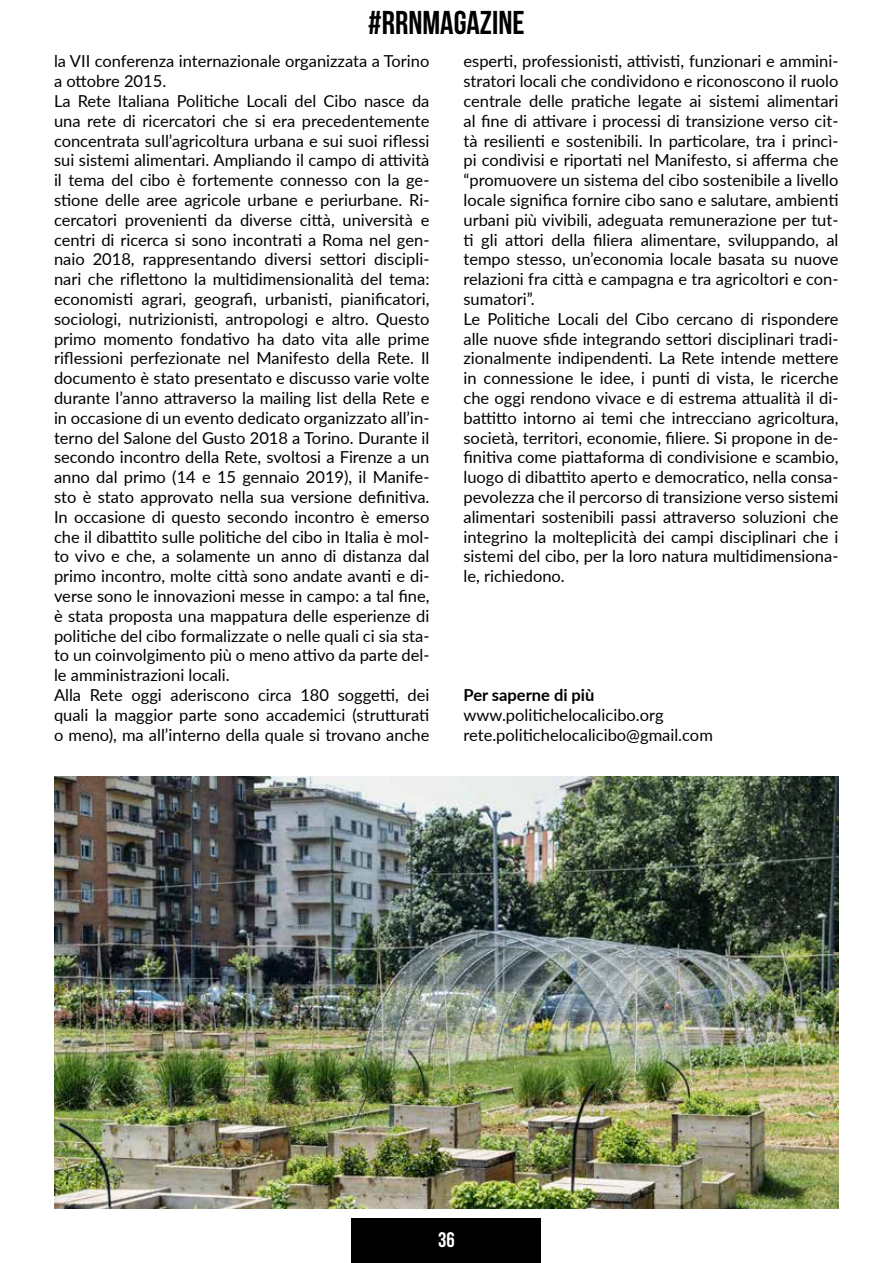
<style>
.page{position:relative;width:893px;height:1263px;background:#fff}
.page>*{position:absolute;margin:0;border:0;box-sizing:border-box;transform-origin:0 0}
.t1{font:33px "Bebas Neue";color:#000}
.t2{font:21px "Bebas Neue";color:#fff}
.t3{font:16.5px/19.8px "Lato";color:#000}
.t4{font:700 16.5px "Lato";color:#000}
</style>
<div class="page">
<div style="left:352px;top:1218px;width:189px;height:45px;background:#000"></div>
<img style="left:54px;top:776px;width:785px;height:433px">
<h1 class="t1" style="left:368px;top:5px;width:158px">#RRNMAGAZINE</h1>
<p class="t3" style="left:54px;top:51px;width:377px">la VII conferenza internazionale organizzata a Torino a ottobre 2015.<br>La Rete Italiana Politiche Locali del Cibo nasce da una rete di ricercatori che si era precedentemente concentrata sull’agricoltura urbana e sui suoi riflessi sui sistemi alimentari. Ampliando il campo di attività il tema del cibo è fortemente connesso con la ge&shy;stione delle aree agricole urbane e periurbane. Ri&shy;cercatori provenienti da diverse città, università e centri di ricerca si sono incontrati a Roma nel gen&shy;naio 2018, rappresentando diversi settori discipli&shy;nari che riflettono la multidimensionalità del tema: economisti agrari, geografi, urbanisti, pianificatori, sociologi, nutrizionisti, antropologi e altro. Questo primo momento fondativo ha dato vita alle prime riflessioni perfezionate nel Manifesto della Rete. Il documento è stato presentato e discusso varie volte durante l’anno attraverso la mailing list della Rete e in occasione di un evento dedicato organizzato all’in&shy;terno del Salone del Gusto 2018 a Torino. Durante il secondo incontro della Rete, svoltosi a Firenze a un anno dal primo (14 e 15 gennaio 2019), il Manife&shy;sto è stato approvato nella sua versione definitiva.<br>In occasione di questo secondo incontro è emerso che il dibattito sulle politiche del cibo in Italia è mol&shy;to vivo e che, a solamente un anno di distanza dal primo incontro, molte città sono andate avanti e di&shy;verse sono le innovazioni messe in campo: a tal fine, è stata proposta una mappatura delle esperienze di politiche del cibo formalizzate o nelle quali ci sia sta&shy;to un coinvolgimento più o meno attivo da parte del&shy;le amministrazioni locali.<br>Alla Rete oggi aderiscono circa 180 soggetti, dei quali la maggior parte sono accademici (strutturati o meno), ma all’interno della quale si trovano anche</p>
<p class="t3" style="left:463px;top:51px;width:377px">esperti, professionisti, attivisti, funzionari e ammini&shy;stratori locali che condividono e riconoscono il ruolo centrale delle pratiche legate ai sistemi alimentari al fine di attivare i processi di transizione verso cit&shy;tà resilienti e sostenibili. In particolare, tra i princì&shy;pi condivisi e riportati nel Manifesto, si afferma che “promuovere un sistema del cibo sostenibile a livello locale significa fornire cibo sano e salutare, ambienti urbani più vivibili, adeguata remunerazione per tut&shy;ti gli attori della filiera alimentare, sviluppando, al tempo stesso, un’economia locale basata su nuove relazioni fra città e campagna e tra agricoltori e con&shy;sumatori”.<br>Le Politiche Locali del Cibo cercano di rispondere alle nuove sfide integrando settori disciplinari tradi&shy;zionalmente indipendenti. La Rete intende mettere in connessione le idee, i punti di vista, le ricerche che oggi rendono vivace e di estrema attualità il di&shy;battitto intorno ai temi che intrecciano agricoltura, società, territori, economie, filiere. Si propone in de&shy;finitiva come piattaforma di condivisione e scambio, luogo di dibattito aperto e democratico, nella consa&shy;pevolezza che il percorso di transizione verso sistemi alimentari sostenibili passi attraverso soluzioni che integrino la molteplicità dei campi disciplinari che i sistemi del cibo, per la loro natura multidimensiona&shy;le, richiedono.</p>
<p class="t4" style="left:463px;top:683px;width:132px">Per saperne di più</p>
<p class="t3" style="left:463px;top:704px;width:251px">www.politichelocalicibo.org rete.politichelocalicibo@gmail.com</p>
<p class="t2" style="left:438px;top:1228px;width:18px">36</p>
</div>
